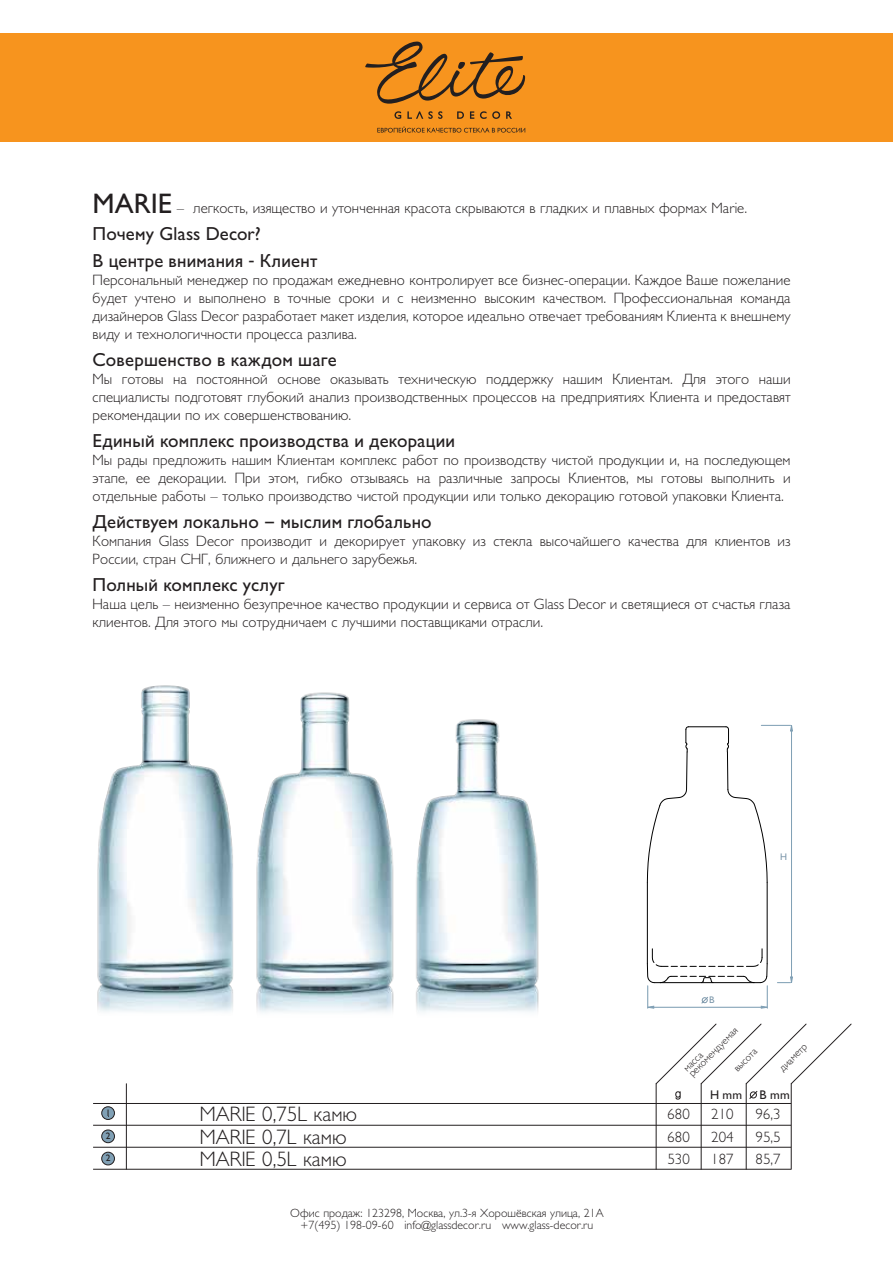
<style>
.page{position:relative;width:893px;height:1263px;background:#fff}
.page>*{position:absolute;margin:0;border:0;box-sizing:border-box;transform-origin:0 0}
.t1{font:300 21px "Gals";color:#231f20}
.t2{font:18px/27px "Gals";letter-spacing:.01em;color:#231f20}
.t3{font:300 15px/18px "Gals";color:#231f20;text-align:justify}
.t4{font:300 12px/12px "Gals";color:#231f20;text-align:center}
.t5{font:12px "Gals";color:#231f20}
.t6{font:300 10.5px/7.5px "Gals";color:#231f20}
.t7{font:9.15px "Gals";color:#7d98ab}
.t8{font:9px "Gals";color:#231f20}
.s1{font-weight:400;font-size:27px}
</style>
<div class="page">
<div style="left:0;top:33px;width:893px;height:108px;background:#f7941e"></div>
<svg style="left:377px;top:127px;width:148px;height:6px"></svg>
<svg style="left:394px;top:111px;width:7px;height:8px"></svg>
<svg style="left:407px;top:111px;width:36px;height:8px"></svg>
<svg style="left:457px;top:111px;width:7px;height:8px"></svg>
<svg style="left:470px;top:111px;width:4px;height:8px"></svg>
<svg style="left:480px;top:111px;width:20px;height:8px"></svg>
<svg style="left:506px;top:111px;width:6px;height:8px"></svg>
<svg style="left:365px;top:41px;width:160px;height:63px"></svg>
<img style="left:97px;top:685px;width:550px;height:328px">
<div style="left:102px;top:1107px;width:12px;height:12px;background:#80a0b5;border-radius:50%"></div>
<div style="left:101px;top:1106px;width:14px;height:14px;border:1px solid #231f20;border-radius:50%"></div>
<div style="left:102px;top:1130px;width:12px;height:13px;background:#80a0b5;border-radius:50%"></div>
<div style="left:101px;top:1129px;width:14px;height:14px;border:1px solid #231f20;border-radius:50%"></div>
<hr style="left:93px;top:1103px;width:698px;height:1px;background:#231f20">
<hr style="left:93px;top:1147px;width:698px;height:1px;background:#231f20">
<hr style="left:93px;top:1125px;width:698px;height:1px;background:#231f20">
<hr style="left:93px;top:1169px;width:698px;height:1px;background:#231f20">
<hr style="left:126px;top:1084px;width:1px;height:85px;background:#231f20">
<hr style="left:656px;top:1084px;width:1px;height:85px;background:#231f20">
<hr style="left:701px;top:1084px;width:1px;height:85px;background:#231f20">
<hr style="left:746px;top:1084px;width:1px;height:85px;background:#231f20">
<hr style="left:791px;top:1084px;width:1px;height:85px;background:#231f20">
<svg style="left:655px;top:1023px;width:197px;height:77px"></svg>
<div style="left:102px;top:1152px;width:12px;height:13px;background:#80a0b5;border-radius:50%"></div>
<div style="left:101px;top:1152px;width:14px;height:13px;border:1px solid #231f20;border-radius:50%"></div>
<hr style="left:791px;top:731px;width:1px;height:246px;background:#80a0b5">
<hr style="left:647px;top:882px;width:1px;height:82px;background:#010101">
<hr style="left:767px;top:882px;width:1px;height:82px;background:#010101">
<svg style="left:646px;top:721px;width:147px;height:162px"></svg>
<svg style="left:643px;top:948px;width:150px;height:61px"></svg>
<p class="t3" style="left:93px;top:200px;width:656px"><span class="s1">MARIE</span> – легкость, изящество и утонченная красота скрываются в гладких и плавных формах Marie.</p>
<p class="t2" style="left:93px;top:221px;width:226px">Почему Glass Decor?<br>В центре внимания - Клиент</p>
<p class="t3" style="left:93px;top:272px;width:699px">Персональный менеджер по продажам ежедневно контролирует все бизнес-операции. Каждое Ваше пожелание будет учтено и выполнено в точные сроки и с неизменно высоким качеством. Профессиональная команда дизайнеров Glass Decor разработает макет изделия, которое идеально отвечает требованиям Клиента к внешнему виду и технологичности процесса разлива.</p>
<p class="t2" style="left:93px;top:347px;width:246px">Совершенство в каждом шаге</p>
<p class="t3" style="left:93px;top:371px;width:699px">Мы готовы на постоянной основе оказывать техническую поддержку нашим Клиентам. Для этого наши специалисты подготовят глубокий анализ производственных процессов на предприятиях Клиента и предоставят рекомендации по их совершенствованию.</p>
<p class="t2" style="left:93px;top:428px;width:364px">Единый комплекс производства и декорации</p>
<p class="t3" style="left:93px;top:452px;width:699px">Мы рады предложить нашим Клиентам комплекс работ по производству чистой продукции и, на последующем этапе, ее декорации. При этом, гибко отзываясь на различные запросы Клиентов, мы готовы выполнить и отдельные работы – только производство чистой продукции или только декорацию готовой упаковки Клиента.</p>
<p class="t2" style="left:93px;top:509px;width:341px">Действуем локально – мыслим глобально</p>
<p class="t3" style="left:93px;top:533px;width:699px">Компания Glass Decor производит и декорирует упаковку из стекла высочайшего качества для клиентов из<br>России, стран СНГ, ближнего и дальнего зарубежья.</p>
<p class="t2" style="left:93px;top:572px;width:194px">Полный комплекс услуг</p>
<p class="t3" style="left:93px;top:596px;width:699px">Наша цель – неизменно безупречное качество продукции и сервиса от Glass Decor и светящиеся от счастья глаза клиентов. Для этого мы сотрудничаем с лучшими поставщиками отрасли.</p>
<p class="t7" style="left:709px;top:995px;width:7px">B</p>
<p class="t7" style="left:780px;top:851px;width:8px">H</p>
<p class="t6" style="left:682px;top:1067px;width:67px;rotate:-45deg">масса рекомендуемая</p>
<p class="t6" style="left:733px;top:1067px;width:30px;rotate:-45deg">высота</p>
<p class="t6" style="left:778px;top:1067px;width:36px;rotate:-45deg">диаметр</p>
<p class="t5" style="left:710px;top:1087px;width:34px">H mm</p>
<p class="t5" style="left:759px;top:1087px;width:32px">B mm</p>
<h1 class="t1" style="left:200px;top:1104px;width:159px">MARIE 0,75L камю</h1>
<p class="t3" style="left:667px;top:1106px;width:24px">680</p>
<p class="t3" style="left:711px;top:1106px;width:24px">210</p>
<p class="t3" style="left:755px;top:1106px;width:27px">96,3</p>
<p class="t8" style="left:106px;top:1108px;width:6px">1</p>
<p class="t8" style="left:106px;top:1131px;width:6px">2</p>
<p class="t8" style="left:106px;top:1153px;width:6px">2</p>
<h1 class="t1" style="left:200px;top:1148px;width:148px">MARIE 0,5L камю</h1>
<p class="t3" style="left:667px;top:1150px;width:24px">530</p>
<p class="t3" style="left:711px;top:1150px;width:24px">187</p>
<p class="t3" style="left:755px;top:1150px;width:27px">85,7</p>
<h1 class="t1" style="left:200px;top:1126px;width:148px">MARIE 0,7L камю</h1>
<p class="t3" style="left:667px;top:1128px;width:24px">680</p>
<p class="t3" style="left:711px;top:1128px;width:24px">204</p>
<p class="t3" style="left:755px;top:1128px;width:27px">95,5</p>
<p class="t4" style="left:290px;top:1207px;width:315px">Офис продаж: 123298, Москва, ул.3-я Хорошёвская улица, 21А +7(495) 198-09-60 info@glassdecor.ru www.glass-decor.ru</p>
</div>
